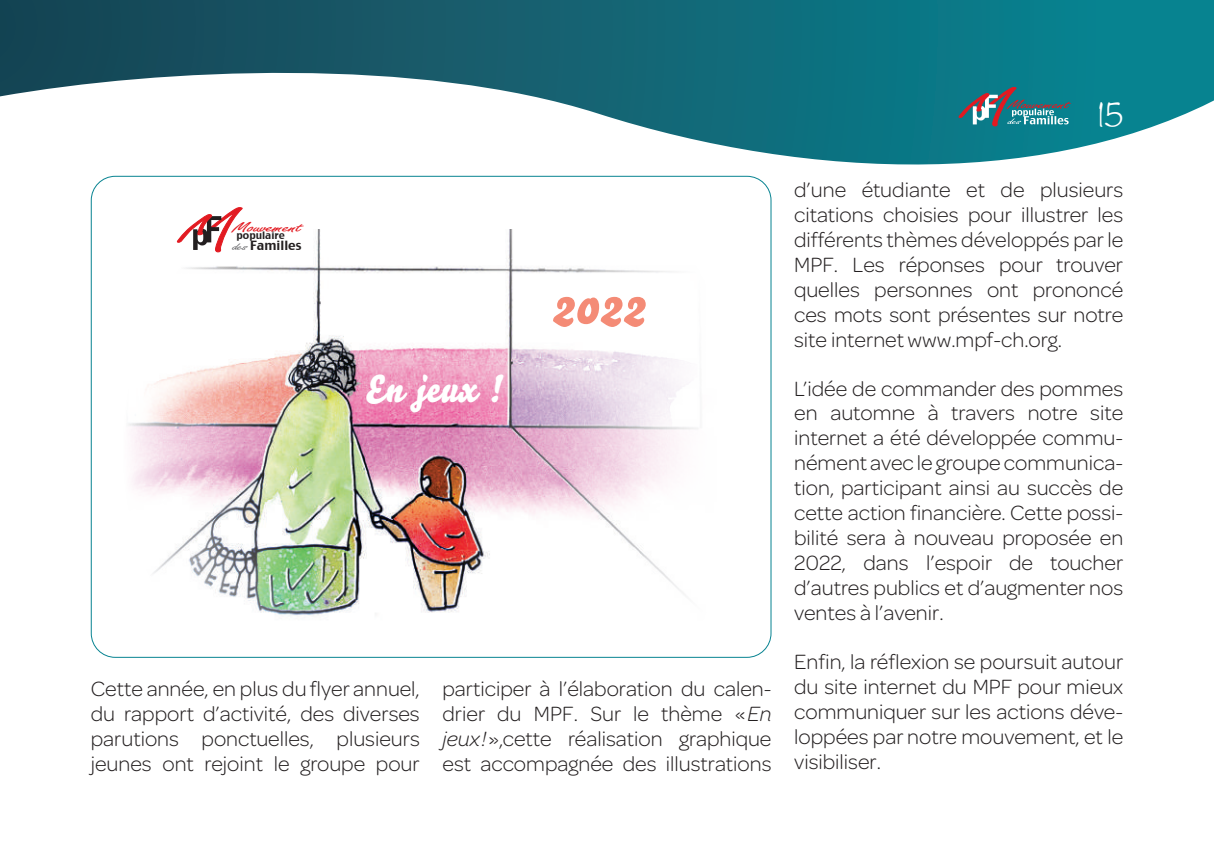
<style>
.page{position:relative;width:1214px;height:862px;background:#fff}
.page>*{position:absolute;margin:0;border:0;box-sizing:border-box;transform-origin:0 0}
.t1{font:57px "Bello Pro";color:#f48b76}
.t2{font:38px "Bello Pro";letter-spacing:.02em;color:#fff}
.t3{font:300 28px "Noteworthy";color:#fff}
.t4{font:300 22px/25px "Omnes";color:#231f20;text-align:justify}
.t5{font:14px "Freestyle Script";letter-spacing:-.04em;color:#e21a21;scale:1.9 1}
.t6{font:12.4px "Charcoal CY";color:#231f20}
.t7{font:10px "Charcoal CY";color:#231f20}
.s1{font-family:"Freestyle Script";font-size:10px;color:#636366}
.s2{font-style:italic}
</style>
<div class="page">
<svg style="left:0;top:0;width:1213px;height:187px"></svg>
<hr style="left:0;top:0;width:1px;height:96px;background:#124353">
<svg style="left:958px;top:87px;width:112px;height:39px;background:#45808c"></svg>
<img style="left:128px;top:229px;width:570px;height:387px">
<div style="left:175px;top:206px;width:135px;height:58px;background:#fff"></div>
<svg style="left:176px;top:207px;width:67px;height:46px"></svg>
<p class="t5" style="left:232px;top:219px;width:38px">Mouvement</p>
<p class="t7" style="left:236px;top:229px;width:50px">populaire</p>
<p class="t6" style="left:232px;top:237px;width:71px"><span class="s1">des</span> Familles</p>
<h2 class="t2" style="left:365px;top:362px;width:142px">En jeux !</h2>
<h1 class="t1" style="left:552px;top:264px;width:94px">2022</h1>
<p class="t4" style="left:91px;top:675px;width:330px">Cette année, en plus du flyer annuel, du rapport d’activité, des diverses parutions ponctuelles, plusieurs jeunes ont rejoint le groupe pour</p>
<p class="t4" style="left:442px;top:674px;width:330px">participer à l’élaboration du calen&shy;drier du MPF. Sur le thème « <span class="s2">En jeux !</span> »,cette réalisation graphique est accompagnée des illustrations</p>
<p class="t3" style="left:1098px;top:90px;width:26px">15</p>
<p class="t4" style="left:794px;top:176px;width:330px">d’une étudiante et de plusieurs citations choisies pour illustrer les différents thèmes développés par le MPF. Les réponses pour trouver quelles personnes ont prononcé ces mots sont présentes sur notre site internet www.mpf-ch.org.</p>
<p class="t4" style="left:794px;top:374px;width:330px">L’idée de commander des pommes en automne à travers notre site internet a été développée commu&shy;nément avec le groupe communica&shy;tion, participant ainsi au succès de cette action financière. Cette possi&shy;bilité sera à nouveau proposée en 2022, dans l’espoir de toucher d’autres publics et d’augmenter nos ventes à l’avenir.</p>
<p class="t4" style="left:794px;top:648px;width:330px">Enfin, la réflexion se poursuit autour du site internet du MPF pour mieux communiquer sur les actions déve&shy;loppées par notre mouvement, et le visibiliser.</p>
</div>
